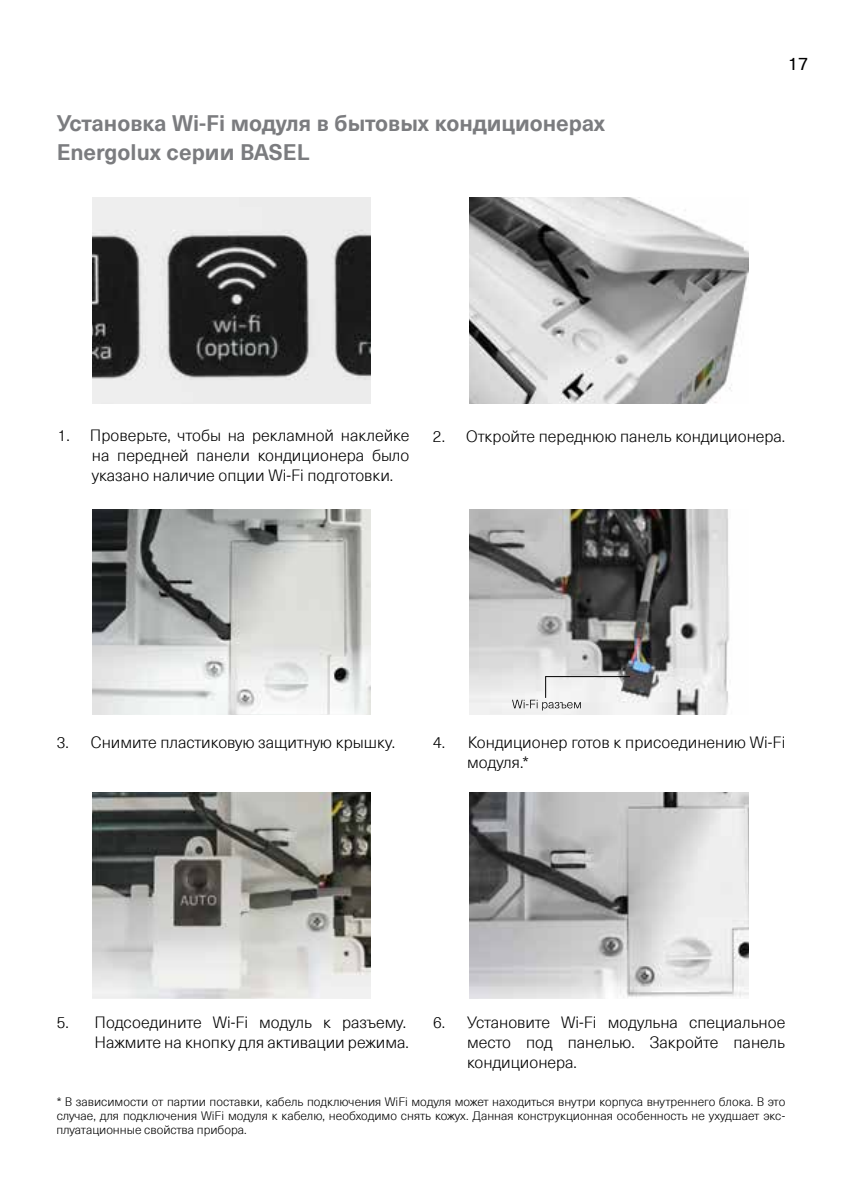
<style>
.page{position:relative;width:842px;height:1191px;background:#fff}
.page>*{position:absolute;margin:0;border:0;box-sizing:border-box;transform-origin:0 0}
.t1{font:700 22px/29px "Neue Haas Unica Pan Euro";color:#7b7c7f}
.t2{font:18px "Neue Haas Unica Pan Euro";color:#000}
.t3{font:300 16px/20px "Neue Haas Unica Pan Euro";color:#000;text-align:justify}
.t4{font:300 12px/14.4px "Neue Haas Unica Pan Euro";color:#000;text-align:justify}
</style>
<div class="page">
<img style="left:92px;top:198px;width:279px;height:205px">
<img style="left:92px;top:509px;width:279px;height:205px">
<img style="left:92px;top:792px;width:279px;height:206px">
<img style="left:470px;top:198px;width:278px;height:205px">
<img style="left:470px;top:509px;width:260px;height:205px">
<img style="left:470px;top:792px;width:278px;height:206px">
<hr style="left:545px;top:676px;width:85px;height:1px;background:#000">
<svg style="left:512px;top:676px;width:69px;height:34px"></svg>
<h1 class="t1" style="left:57px;top:107px;width:550px">Установка Wi-Fi модуля в бытовых кондиционерах<br>Energolux серии BASEL</h1>
<p class="t2" style="left:788px;top:50px;width:22px">17</p>
<p class="t3" style="left:92px;top:424px;width:319px;text-indent:-34px">1. Проверьте, чтобы на рекламной наклейке на передней панели кондиционера было указано наличие опции Wi-Fi подготовки.</p>
<p class="t3" style="left:433px;top:425px;width:354px">2. Откройте переднюю панель кондиционера.</p>
<p class="t3" style="left:57px;top:731px;width:340px">3. Снимите пластиковую защитную крышку.</p>
<p class="t3" style="left:467px;top:731px;width:320px;text-indent:-34px">4. Кондиционер готов к присоединению Wi-Fi модуля.*</p>
<p class="t3" style="left:57px;top:1011px;width:354px;text-align:right">5. Подсоедините Wi-Fi модуль к разъему.<br>Нажмите на кнопку для активации режима.</p>
<p class="t3" style="left:467px;top:1011px;width:320px;text-indent:-34px">6. Установите Wi-Fi модульна специальное место под панелью. Закройте панель кондиционера.</p>
<p class="t4" style="left:57px;top:1093px;width:730px">* В зависимости от партии поставки, кабель подключения WiFi модуля может находиться внутри корпуса внутреннего блока. В это случае, для подключения WiFi модуля к кабелю, необходимо снять кожух. Данная конструкционная особенность не ухудшает экс&shy;плуатационные свойства прибора.</p>
</div>
